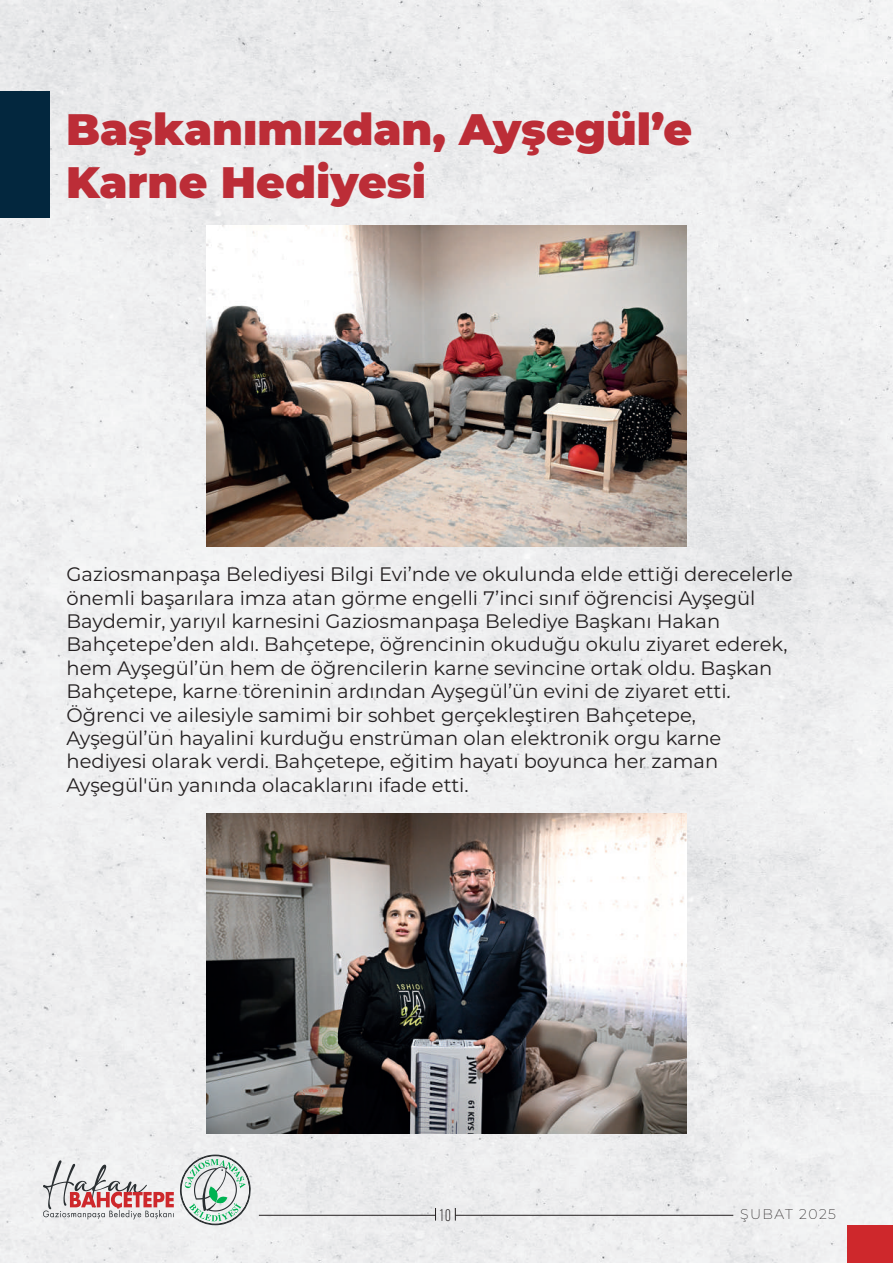
<style>
.page{position:relative;width:893px;height:1263px;background:#eeeeef}
.page>*{position:absolute;margin:0;border:0;box-sizing:border-box;transform-origin:0 0}
.t1{font:900 43.95px/52.8px "Montserrat";color:#bc2d37}
.t2{font:19.5px/23.4px "Montserrat";color:#231f20}
.t3{font:200 13.95px "Montserrat";letter-spacing:.1em;color:#231f20}
</style>
<div class="page">
<svg style="left:43px;top:1154px;width:210px;height:71px"></svg>
<hr style="left:455px;top:1215px;width:278px;height:1px;background:#231f20">
<hr style="left:259px;top:1215px;width:176px;height:1px;background:#231f20">
<div style="left:848px;top:1225px;width:45px;height:38px;background:#ce282c"></div>
<div style="left:0;top:92px;width:50px;height:126px;background:#03273e"></div>
<img style="left:206px;top:226px;width:480px;height:320px">
<img style="left:206px;top:814px;width:480px;height:320px">
<svg style="left:435px;top:1208px;width:21px;height:13px"></svg>
<h1 class="t1" style="left:66px;top:100px;width:628px">Başkanımızdan, Ayşegül’e<br>Karne Hediyesi</h1>
<p class="t2" style="left:66px;top:562px;width:728px">Gaziosmanpaşa Belediyesi Bilgi Evi’nde ve okulunda elde ettiği derecelerle önemli başarılara imza atan görme engelli 7’inci sınıf öğrencisi Ayşegül Baydemir, yarıyıl karnesini Gaziosmanpaşa Belediye Başkanı Hakan Bahçetepe’den aldı. Bahçetepe, öğrencinin okuduğu okulu ziyaret ederek, hem Ayşegül’ün hem de öğrencilerin karne sevincine ortak oldu. Başkan Bahçetepe, karne töreninin ardından Ayşegül’ün evini de ziyaret etti.<br>Öğrenci ve ailesiyle samimi bir sohbet gerçekleştiren Bahçetepe, Ayşegül’ün hayalini kurduğu enstrüman olan elektronik orgu karne hediyesi olarak verdi. Bahçetepe, eğitim hayatı boyunca her zaman Ayşegül'ün yanında olacaklarını ifade etti.</p>
<p class="t3" style="left:740px;top:1205px;width:97px">ŞUBAT 2025</p>
</div>
